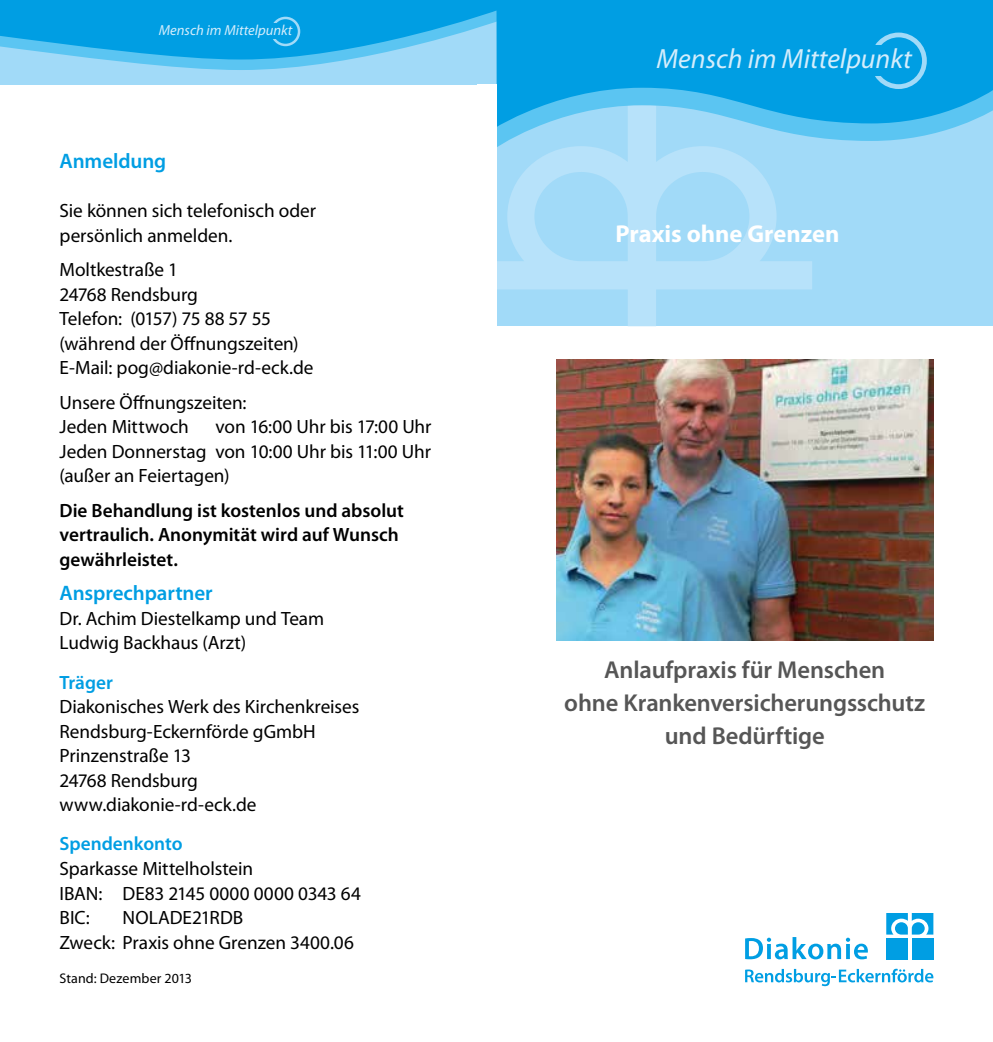
<style>
.page{position:relative;width:993px;height:1042px;background:#fff}
.page>*{position:absolute;margin:0;border:0;box-sizing:border-box;transform-origin:0 0}
.t1{font:italic 27.82px "Myriad Pro";color:#d4edfc}
.t2{font:600 24.5px/33.2px "Myriad Pro";letter-spacing:-.005em;color:#565656;text-align:center}
.t3{font:700 24.5px "Myriad Pro";color:#fff}
.t4{font:600 21px "Myriad Pro";letter-spacing:-.005em;color:#009ee3}
.t5{font:19.25px/24.5px "Myriad Pro";letter-spacing:-.005em;color:#000}
.t6{font:600 19.25px/24.5px "Myriad Pro";letter-spacing:-.005em;color:#000}
.t7{font:600 19.25px "Myriad Pro";color:#009ee3}
.t8{font:italic 14.53px "Myriad Pro";color:#d4edfc}
.t9{font:14px "Myriad Pro";letter-spacing:.01em;color:#000}
</style>
<div class="page">
<img style="left:556px;top:360px;width:377px;height:280px">
<svg style="left:745px;top:937px;width:122px;height:22px"></svg>
<svg style="left:745px;top:968px;width:188px;height:18px"></svg>
<svg style="left:886px;top:913px;width:47px;height:21px"></svg>
<div style="left:885px;top:938px;width:22px;height:22px;background:#009ee3"></div>
<div style="left:911px;top:938px;width:22px;height:22px;background:#009ee3"></div>
<div style="left:0;top:0;width:498px;height:84px;background:#a1daf8"></div>
<svg style="left:0;top:0;width:496px;height:70px"></svg>
<div style="left:270px;top:17px;width:30px;height:29px;border:3px solid #a1daf8;border-radius:50%"></div>
<div style="left:246px;top:23px;width:36px;height:16px;background:#009ee3"></div>
<div style="left:496px;top:52px;width:496px;height:274px;background:#a1daf8"></div>
<div style="left:496px;top:0;width:496px;height:66px;background:#009ee3"></div>
<div style="left:870px;top:33px;width:56px;height:56px;border:5px solid #a1daf8;border-radius:50%"></div>
<div style="left:822px;top:45px;width:70px;height:31px;background:#009ee3"></div>
<svg style="left:496px;top:161px;width:315px;height:165px"></svg>
<svg style="left:469px;top:66px;width:523px;height:95px"></svg>
<div style="left:477px;top:85px;width:19px;height:243px;background:#fff"></div>
<p class="t8" style="left:159px;top:23px;width:135px">Mensch im Mittelpunkt</p>
<p class="t4" style="left:60px;top:150px;width:108px">Anmeldung</p>
<p class="t5" style="left:60px;top:199px;width:258px">Sie können sich telefonisch oder persönlich anmelden.</p>
<p class="t5" style="left:60px;top:258px;width:255px">Moltkestraße 1<br>24768 Rendsburg<br>Telefon: (0157) 75 88 57 55 (während der Öffnungszeiten)<br>E-Mail: pog@diakonie-rd-eck.de</p>
<p class="t5" style="left:60px;top:390px;width:188px">Unsere Öffnungszeiten:<br>Jeden Mittwoch</p>
<p class="t5" style="left:60px;top:415px;width:373px;text-align:justify;text-indent:156px">von 16:00 Uhr bis 17:00 Uhr Jeden Donnerstag von 10:00 Uhr bis 11:00 Uhr (außer an Feiertagen)</p>
<p class="t6" style="left:60px;top:498px;width:346px">Die Behandlung ist kostenlos und absolut vertraulich. Anonymität wird auf Wunsch gewährleistet.</p>
<p class="t4" style="left:60px;top:581px;width:154px">Ansprechpartner</p>
<p class="t5" style="left:60px;top:606px;width:266px">Dr. Achim Diestelkamp und Team<br>Ludwig Backhaus (Arzt)</p>
<p class="t7" style="left:60px;top:671px;width:55px">Träger</p>
<p class="t5" style="left:60px;top:695px;width:301px">Diakonisches Werk des Kirchenkreises<br>Rendsburg-Eckernförde gGmbH<br>Prinzenstraße 13<br>24768 Rendsburg www.diakonie-rd-eck.de</p>
<p class="t7" style="left:60px;top:833px;width:124px">Spendenkonto</p>
<p class="t5" style="left:60px;top:856px;width:303px">Sparkasse Mittelholstein<br>IBAN: DE83 2145 0000 0000 0343 64<br>BIC:</p>
<p class="t5" style="left:60px;top:905px;width:296px;text-indent:63px">NOLADE21RDB<br>Zweck: Praxis ohne Grenzen 3400.06</p>
<p class="t9" style="left:60px;top:970px;width:134px">Stand: Dezember 2013</p>
<h1 class="t1" style="left:656px;top:44px;width:257px">Mensch im Mittelpunkt</h1>
<p class="t3" style="left:615px;top:220px;width:225px">Praxis ohne Grenzen</p>
<p class="t2" style="left:564px;top:653px;width:362px">Anlaufpraxis für Menschen<br>ohne Krankenversicherungsschutz und Bedürftige</p>
</div>
